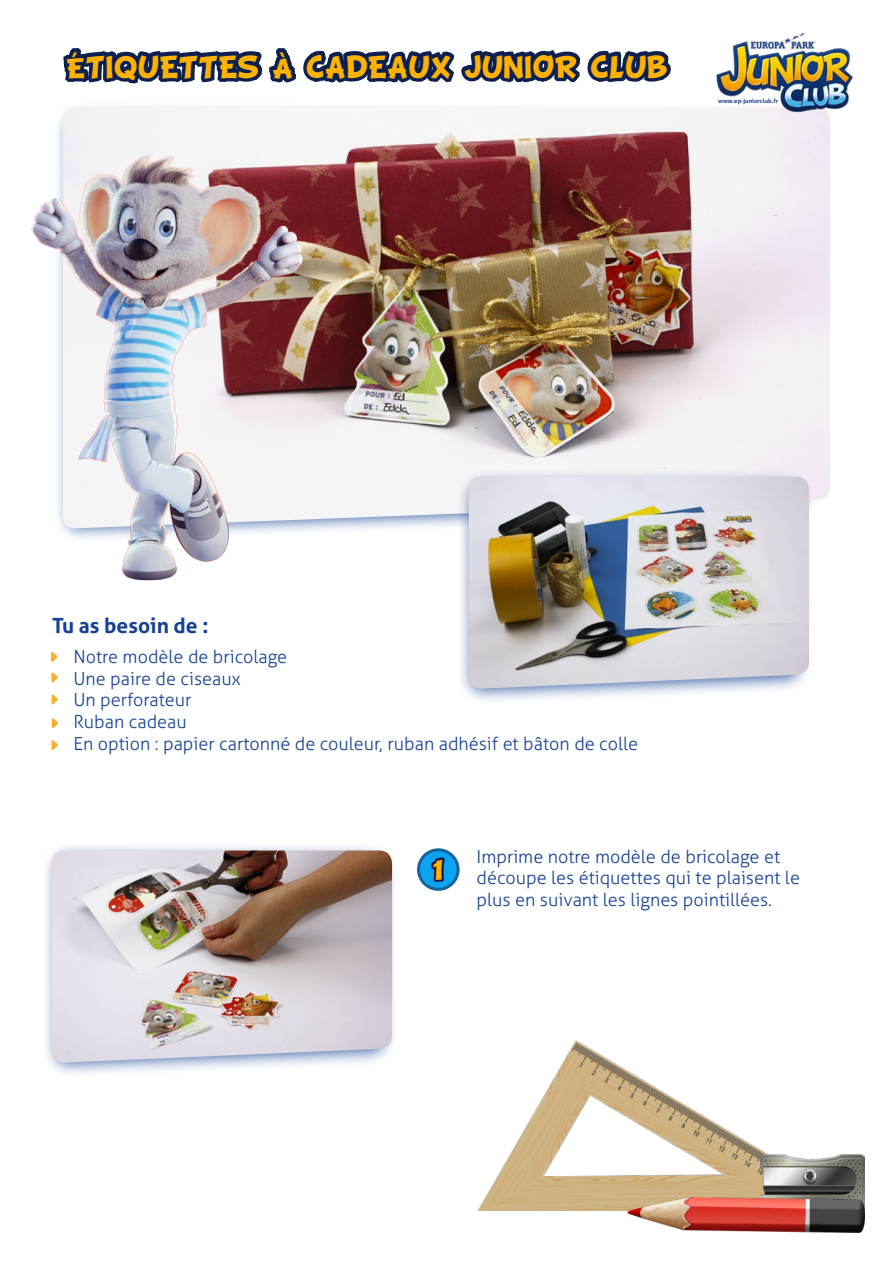
<style>
.page{position:relative;width:893px;height:1263px;background:#fff}
.page>*{position:absolute;margin:0;border:0;box-sizing:border-box;transform-origin:0 0}
.t1{font:25.5px "EPJC Cartoon Shout";color:#feb200}
.t2{font:22.5px "EPJC Cartoon Shout";color:#feb200}
.t3{font:700 21px "Aller";color:#164194}
.t4{font:300 18px/21.6px "Aller";color:#164194}
.t5{font:700 6px "Aller";color:#253f8e}
</style>
<div class="page">
<div style="left:42px;top:841px;width:356px;height:237px;background:#164194;opacity:.75"></div>
<img style="left:52px;top:850px;width:340px;height:213px">
<img style="left:675px;top:107px;width:155px;height:393px">
<svg style="left:419px;top:850px;width:39px;height:39px"></svg>
<div style="left:417px;top:848px;width:43px;height:43px;border:3px solid #16639d;border-radius:50%"></div>
<svg style="left:429px;top:854px;width:18px;height:30px"></svg>
<img style="left:716px;top:32px;width:138px;height:81px">
<div style="left:457px;top:469px;width:356px;height:236px;background:#164194;opacity:.75"></div>
<img style="left:675px;top:476px;width:134px;height:213px">
<img style="left:478px;top:1040px;width:387px;height:170px">
<img style="left:760px;top:1155px;width:104px;height:42px">
<img style="left:627px;top:1197px;width:237px;height:35px">
<img style="left:51px;top:48px;width:624px;height:702px">
<img style="left:31px;top:130px;width:354px;height:467px">
<h1 class="t1" style="left:66px;top:52px;width:603px">ÉTIQUETTES À CADEAUX JUNIOR CLUB</h1>
<p class="t5" style="left:718px;top:97px;width:61px">www.ep-juniorclub.fr</p>
<p class="t3" style="left:52px;top:613px;width:158px">Tu as besoin de :</p>
<p class="t4" style="left:73px;top:646px;width:566px">Notre modèle de bricolage<br>Une paire de ciseaux<br>Un perforateur<br>Ruban cadeau<br>En option : papier cartonné de couleur, ruban adhésif et bâton de colle</p>
<p class="t2" style="left:433px;top:857px;width:12px">1</p>
<p class="t4" style="left:477px;top:845px;width:325px">Imprime notre modèle de bricolage et découpe les étiquettes qui te plaisent le plus en suivant les lignes pointillées.</p>
</div>
